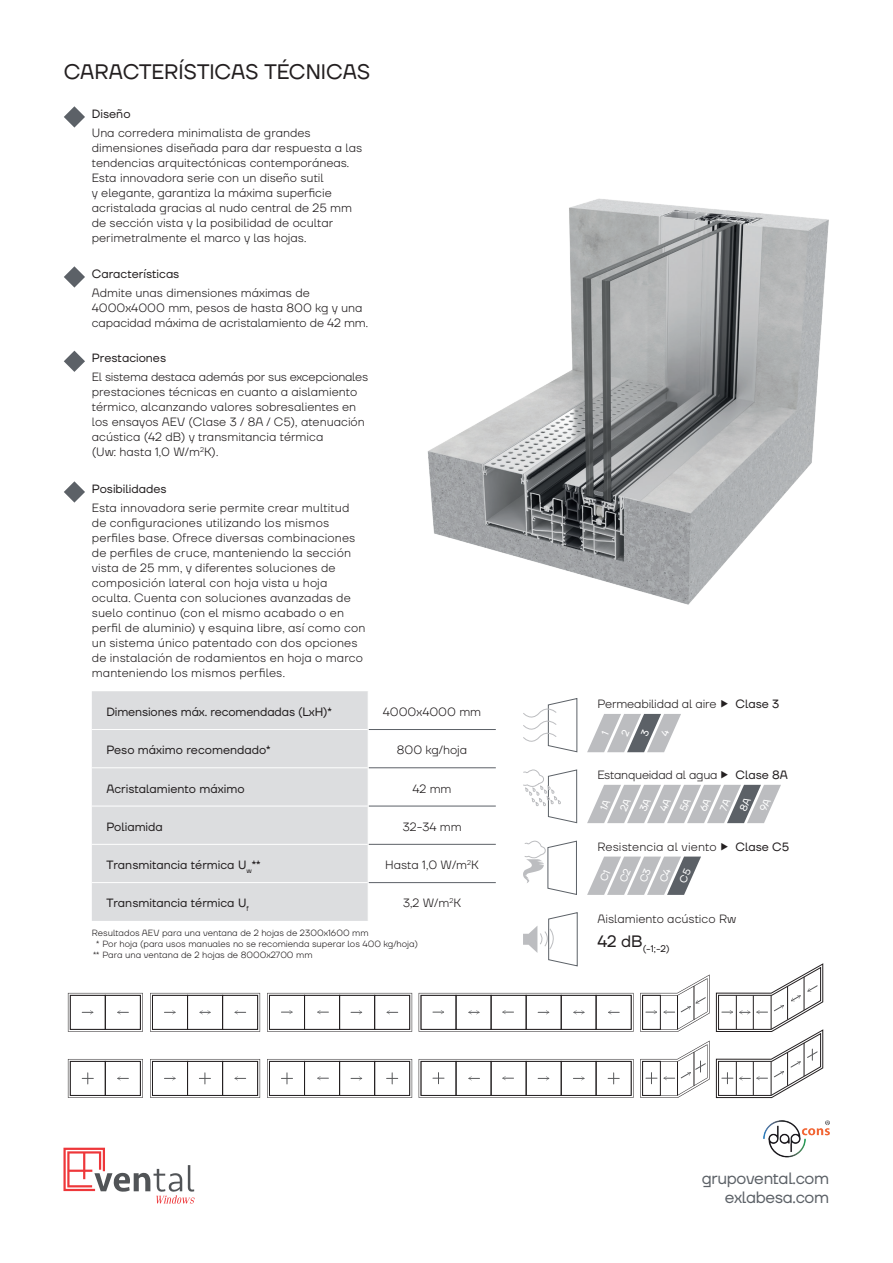
<style>
.page{position:relative;width:893px;height:1263px;background:#fff}
.page>*{position:absolute;margin:0;border:0;box-sizing:border-box;transform-origin:0 0}
.t1{font:21px "TT Firs Neue";letter-spacing:-.005em;color:#231f20}
.t2{font:16.5px/19.8px "TT Firs Neue";letter-spacing:-.02em;color:#5c6167;text-align:right}
.t3{font:300 12px/15px "TT Firs Neue";color:#231f20}
.t4{font:12px "TT Firs Neue";color:#231f20}
.t5{font:300 12px "TT Firs Neue";letter-spacing:-.02em;color:#231f20}
.t6{font:9.6px "TT Firs Neue";color:#231f20}
.t7{font:300 9px "TT Firs Neue";color:#231f20}
</style>
<div class="page">
<svg style="left:68px;top:993px;width:75px;height:39px"></svg>
<svg style="left:150px;top:993px;width:110px;height:39px"></svg>
<svg style="left:267px;top:993px;width:145px;height:39px"></svg>
<svg style="left:419px;top:993px;width:215px;height:39px"></svg>
<svg style="left:640px;top:974px;width:70px;height:58px"></svg>
<hr style="left:677px;top:995px;width:1px;height:34px;background:#231f20">
<hr style="left:694px;top:986px;width:1px;height:34px;background:#231f20">
<svg style="left:68px;top:1059px;width:75px;height:39px"></svg>
<svg style="left:150px;top:1059px;width:110px;height:39px"></svg>
<svg style="left:267px;top:1059px;width:145px;height:39px"></svg>
<svg style="left:419px;top:1059px;width:215px;height:39px"></svg>
<svg style="left:640px;top:1040px;width:70px;height:58px"></svg>
<svg style="left:716px;top:963px;width:107px;height:135px"></svg>
<img style="left:427px;top:198px;width:402px;height:407px">
<svg style="left:523px;top:769px;width:54px;height:55px"></svg>
<svg style="left:523px;top:698px;width:55px;height:55px"></svg>
<svg style="left:523px;top:840px;width:54px;height:55px"></svg>
<svg style="left:523px;top:912px;width:55px;height:55px"></svg>
<svg style="left:64px;top:106px;width:21px;height:22px"></svg>
<svg style="left:64px;top:266px;width:21px;height:22px"></svg>
<svg style="left:64px;top:351px;width:21px;height:21px"></svg>
<svg style="left:64px;top:481px;width:21px;height:22px"></svg>
<div style="left:92px;top:691px;width:276px;height:230px;background:#dcdddf"></div>
<hr style="left:92px;top:729px;width:276px;height:1px;background:#fff">
<hr style="left:92px;top:767px;width:276px;height:1px;background:#fff">
<hr style="left:92px;top:806px;width:276px;height:1px;background:#fff">
<hr style="left:92px;top:844px;width:276px;height:1px;background:#fff">
<hr style="left:92px;top:882px;width:276px;height:1px;background:#fff">
<hr style="left:369px;top:729px;width:127px;height:1px;background:#5c6167">
<hr style="left:369px;top:767px;width:127px;height:1px;background:#5c6167">
<hr style="left:369px;top:806px;width:127px;height:1px;background:#5c6167">
<hr style="left:369px;top:844px;width:127px;height:1px;background:#5c6167">
<hr style="left:369px;top:882px;width:127px;height:1px;background:#5c6167">
<img style="left:763px;top:1120px;width:67px;height:38px">
<svg style="left:63px;top:1148px;width:132px;height:56px"></svg>
<svg style="left:587px;top:785px;width:194px;height:38px"></svg>
<svg style="left:587px;top:856px;width:114px;height:39px"></svg>
<svg style="left:587px;top:714px;width:94px;height:38px"></svg>
<h1 class="t1" style="left:64px;top:58px;width:308px">CARACTERÍSTICAS TÉCNICAS</h1>
<p class="t4" style="left:92px;top:105px;width:40px">Diseño</p>
<p class="t3" style="left:92px;top:125px;width:272px">Una corredera minimalista de grandes dimensiones diseñada para dar respuesta a las tendencias arquitectónicas contemporáneas.<br>Esta innovadora serie con un diseño sutil<br>y elegante, garantiza la máxima superficie acristalada gracias al nudo central de 25 mm de sección vista y la posibilidad de ocultar perimetralmente el marco y las hojas.</p>
<p class="t4" style="left:92px;top:265px;width:89px">Características</p>
<p class="t3" style="left:92px;top:285px;width:278px">Admite unas dimensiones máximas de<br>4000x4000 mm, pesos de hasta 800 kg y una capacidad máxima de acristalamiento de 42 mm.</p>
<p class="t4" style="left:92px;top:350px;width:76px">Prestaciones</p>
<p class="t3" style="left:92px;top:369px;width:278px">El sistema destaca además por sus excepcionales prestaciones técnicas en cuanto a aislamiento térmico, alcanzando valores sobresalientes en los ensayos AEV (Clase 3 / 8A / C5), atenuación acústica (42 dB) y transmitancia térmica<br>(Uw: hasta 1,0 W/m<sup>2</sup>K).</p>
<p class="t4" style="left:92px;top:480px;width:76px">Posibilidades</p>
<p class="t3" style="left:92px;top:500px;width:275px">Esta innovadora serie permite crear multitud de configuraciones utilizando los mismos perfiles base. Ofrece diversas combinaciones de perfiles de cruce, manteniendo la sección vista de 25 mm, y diferentes soluciones de composición lateral con hoja vista u hoja oculta. Cuenta con soluciones avanzadas de suelo continuo (con el mismo acabado o en perfil de aluminio) y esquina libre, así como con un sistema único patentado con dos opciones de instalación de rodamientos en hoja o marco manteniendo los mismos perfiles.</p>
<p class="t4" style="left:106px;top:704px;width:227px">Dimensiones máx. recomendadas (LxH)*</p>
<p class="t3" style="left:383px;top:704px;width:100px">4000x4000 mm</p>
<p class="t4" style="left:106px;top:742px;width:166px">Peso máximo recomendado*</p>
<p class="t3" style="left:397px;top:742px;width:72px">800 kg/hoja</p>
<p class="t4" style="left:106px;top:780px;width:140px">Acristalamiento máximo</p>
<p class="t3" style="left:412px;top:781px;width:41px">42 mm</p>
<p class="t4" style="left:106px;top:818px;width:58px">Poliamida</p>
<p class="t3" style="left:403px;top:819px;width:60px">32-34 mm</p>
<p class="t4" style="left:106px;top:857px;width:156px">Transmitancia térmica U<sub>w</sub>**</p>
<p class="t3" style="left:385px;top:857px;width:95px">Hasta 1,0 W/m<sup>2</sup>K</p>
<p class="t4" style="left:106px;top:895px;width:144px">Transmitancia térmica U<sub>f</sub></p>
<p class="t3" style="left:403px;top:895px;width:59px">3,2 W/m<sup>2</sup>K</p>
<p class="t7" style="left:92px;top:927px;width:278px">Resultados AEV para una ventana de 2 hojas de 2300x1600 mm</p>
<p class="t7" style="left:96px;top:938px;width:323px">* Por hoja (para usos manuales no se recomienda superar los 400 kg/hoja)</p>
<p class="t7" style="left:93px;top:949px;width:221px">** Para una ventana de 2 hojas de 8000x2700 mm</p>
<p class="t3" style="left:597px;top:695px;width:121px">Permeabilidad al aire</p>
<p class="t4" style="left:735px;top:695px;width:45px">Clase 3</p>
<p class="t5" style="left:597px;top:767px;width:122px">Estanqueidad al agua</p>
<p class="t4" style="left:735px;top:767px;width:54px">Clase 8A</p>
<p class="t3" style="left:597px;top:839px;width:121px">Resistencia al viento</p>
<p class="t4" style="left:735px;top:838px;width:55px">Clase C5</p>
<p class="t3" style="left:597px;top:910px;width:140px">Aislamiento acústico Rw</p>
<p class="t6" style="left:597px;top:942px;width:74px"><sup>42</sup> <sup>dB</sup>(-1;-2)</p>
<h2 class="t2" style="left:702px;top:1168px;width:129px">grupovental.com exlabesa.com</h2>
</div>
